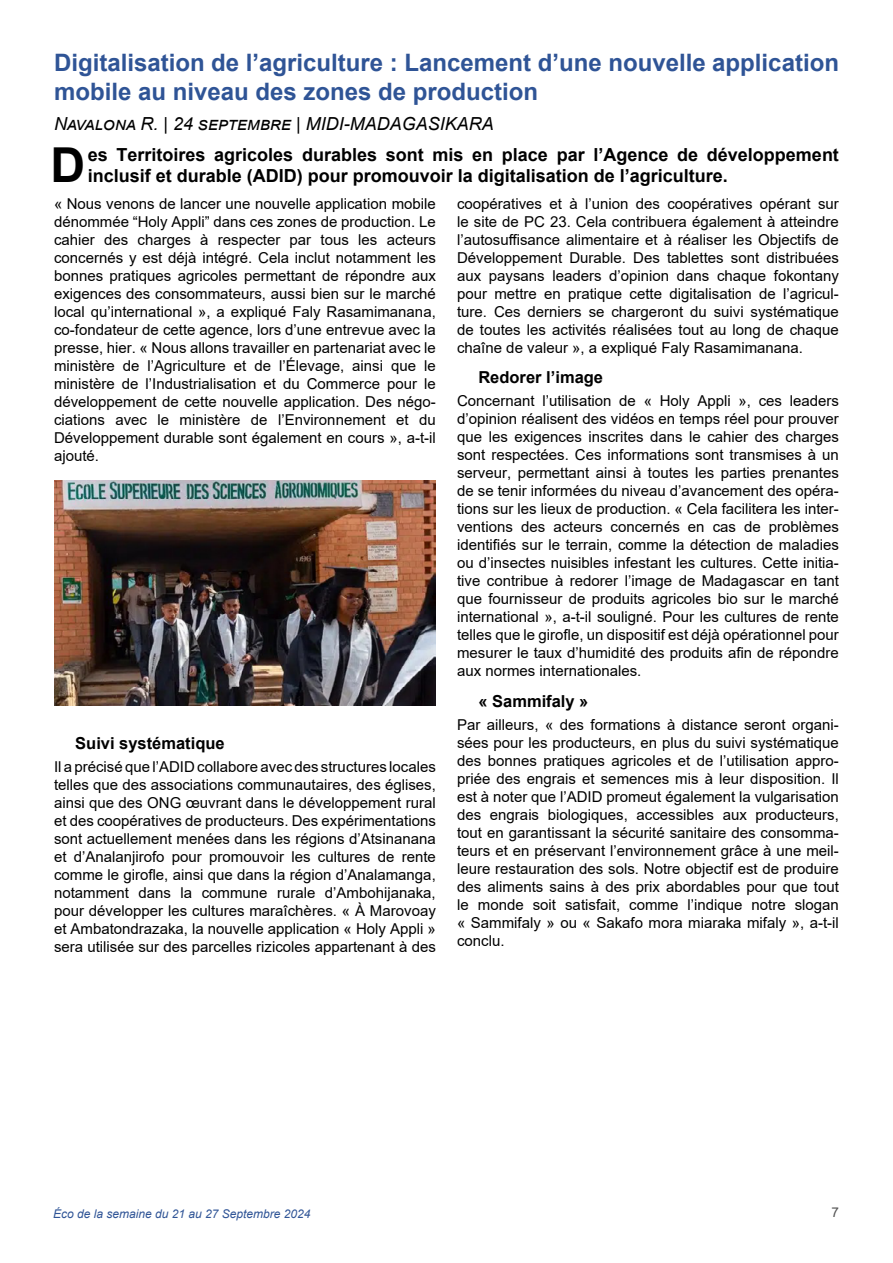
<style>
.page{position:relative;width:893px;height:1263px;background:#fff}
.page>*{position:absolute;margin:0;border:0;box-sizing:border-box;transform-origin:0 0}
.t1{font:700 48.15px "Arial";color:#000}
.t2{font:700 24px/28.8px "Arial";color:#2f5496}
.t3{font:700 18px/21.6px "Arial";color:#000}
.t4{font:italic 18px "Arial";color:#000}
.t5{font:700 16.5px "Arial";color:#000}
.t6{font:15px/18px "Arial";color:#000;text-align:justify}
.t7{font:13.5px "Arial";color:#525252}
.t8{font:italic 12px "Arial";color:#2f5496}
</style>
<div class="page">
<img style="left:54px;top:480px;width:382px;height:226px">
<h2 class="t2" style="left:54px;top:49px;width:786px">Digitalisation de l’agriculture : Lancement d’une nouvelle application mobile au niveau des zones de production</h2>
<p class="t4" style="left:54px;top:112px;width:441px">Navalona R. | 24 septembre | MIDI-MADAGASIKARA</p>
<h1 class="t1" style="left:51px;top:131px;width:36px">D</h1>
<p class="t3" style="left:88px;top:144px;width:753px">es Territoires agricoles durables sont mis en place par l’Agence de développement inclusif et durable (ADID) pour promouvoir la digitalisation de l’agriculture.</p>
<p class="t6" style="left:54px;top:194px;width:383px">« Nous venons de lancer une nouvelle application mobile dénommée “Holy Appli” dans ces zones de production. Le cahier des charges à respecter par tous les acteurs concernés y est déjà intégré. Cela inclut notamment les bonnes pratiques agricoles permettant de répondre aux exigences des consommateurs, aussi bien sur le marché local qu’international », a expliqué Faly Rasamimanana, co-fondateur de cette agence, lors d’une entrevue avec la presse, hier. « Nous allons travailler en partenariat avec le ministère de l’Agriculture et de l’Élevage, ainsi que le ministère de l’Industrialisation et du Commerce pour le développement de cette nouvelle application. Des négo&shy;ciations avec le ministère de l’Environnement et du Développement durable sont également en cours », a-t-il ajouté.</p>
<p class="t6" style="left:457px;top:194px;width:383px">coopératives et à l’union des coopératives opérant sur le site de PC 23. Cela contribuera également à atteindre l’autosuffisance alimentaire et à réaliser les Objectifs de Développement Durable. Des tablettes sont distribuées aux paysans leaders d’opinion dans chaque fokontany pour mettre en pratique cette digitalisation de l’agricul&shy;ture. Ces derniers se chargeront du suivi systématique de toutes les activités réalisées tout au long de chaque chaîne de valeur », a expliqué Faly Rasamimanana.</p>
<p class="t5" style="left:478px;top:366px;width:126px">Redorer l’image</p>
<p class="t6" style="left:457px;top:392px;width:383px">Concernant l’utilisation de « Holy Appli », ces leaders d’opinion réalisent des vidéos en temps réel pour prouver que les exigences inscrites dans le cahier des charges sont respectées. Ces informations sont transmises à un serveur, permettant ainsi à toutes les parties prenantes de se tenir informées du niveau d’avancement des opéra&shy;tions sur les lieux de production. « Cela facilitera les inter&shy;ventions des acteurs concernés en cas de problèmes identifiés sur le terrain, comme la détection de maladies ou d’insectes nuisibles infestant les cultures. Cette initia&shy;tive contribue à redorer l’image de Madagascar en tant que fournisseur de produits agricoles bio sur le marché international », a-t-il souligné. Pour les cultures de rente telles que le girofle, un dispositif est déjà opérationnel pour mesurer le taux d’humidité des produits afin de répondre aux normes internationales.</p>
<p class="t5" style="left:478px;top:689px;width:112px">« Sammifaly »</p>
<p class="t6" style="left:457px;top:716px;width:383px">Par ailleurs, « des formations à distance seront organi&shy;sées pour les producteurs, en plus du suivi systématique des bonnes pratiques agricoles et de l’utilisation appro&shy;priée des engrais et semences mis à leur disposition. Il est à noter que l’ADID promeut également la vulgarisation des engrais biologiques, accessibles aux producteurs, tout en garantissant la sécurité sanitaire des consomma&shy;teurs et en préservant l’environnement grâce à une meil&shy;leure restauration des sols. Notre objectif est de produire des aliments sains à des prix abordables pour que tout le monde soit satisfait, comme l’indique notre slogan « Sammifaly » ou « Sakafo mora miaraka mifaly », a-t-il conclu.</p>
<p class="t5" style="left:75px;top:731px;width:151px">Suivi systématique</p>
<p class="t6" style="left:54px;top:757px;width:383px">Il a précisé que l’ADID collabore avec des structures locales telles que des associations communautaires, des églises, ainsi que des ONG œuvrant dans le développement rural et des coopératives de producteurs. Des expérimentations sont actuellement menées dans les régions d’Atsinanana et d’Analanjirofo pour promouvoir les cultures de rente comme le girofle, ainsi que dans la région d’Analamanga, notamment dans la commune rurale d’Ambohijanaka, pour développer les cultures maraîchères. « À Marovoay et Ambatondrazaka, la nouvelle application « Holy Appli » sera utilisée sur des parcelles rizicoles appartenant à des</p>
<p class="t8" style="left:53px;top:1205px;width:259px">Éco de la semaine du 21 au 27 Septembre 2024</p>
<p class="t7" style="left:831px;top:1203px;width:9px">7</p>
</div>
